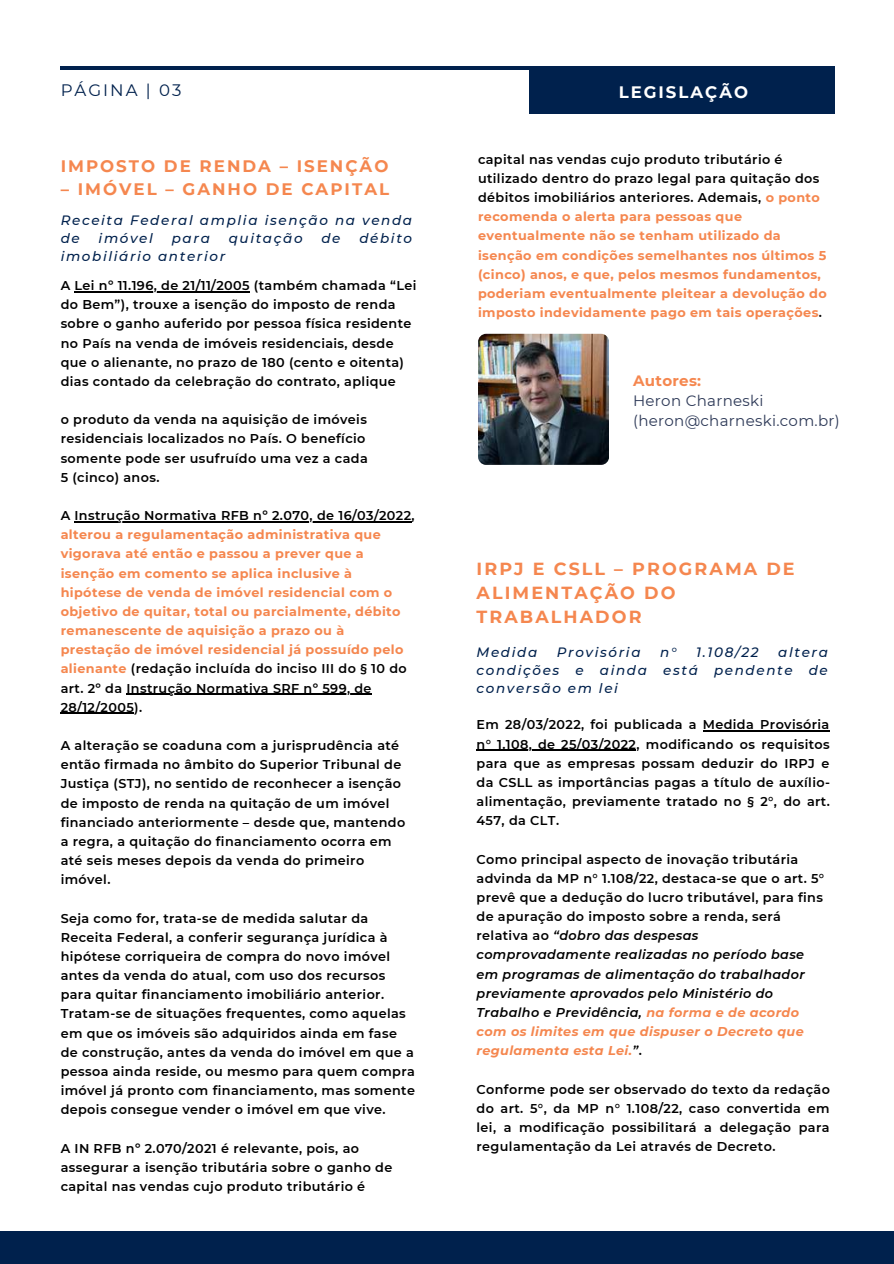
<style>
.page{position:relative;width:894px;height:1264px;background:#fff}
.page>*{position:absolute;margin:0;border:0;box-sizing:border-box;transform-origin:0 0}
.t1{font:700 17.55px/24px "Montserrat";letter-spacing:.12em;color:#f5874f}
.t2{font:700 16.65px "Montserrat";letter-spacing:.12em;color:#f5874f}
.t3{font:700 16.5px "Montserrat";letter-spacing:.12em;color:#fff}
.t4{font:16.5px "Montserrat";letter-spacing:.12em;color:#00214d}
.t5{font:15px/20.2px "Montserrat";letter-spacing:.02em;color:#2d3957}
.t6{font:700 15px "Montserrat";letter-spacing:.02em;color:#f5874f}
.t7{font:italic 500 13.5px/18px "Montserrat";letter-spacing:.12em;color:#00214d}
.t8{font:600 12.75px/19.2px "Montserrat";letter-spacing:.03em;color:#000}
.t9{font:700 12.75px/19.2px "Montserrat";letter-spacing:.03em;color:#f5874f}
.s1{font-weight:600;color:#000}
.s2{font-style:italic}
.s3{font-weight:700;font-style:italic;color:#f5874f}
</style>
<div class="page">
<div style="left:0;top:1231px;width:893px;height:32px;background:#00214d"></div>
<hr style="left:61px;top:66px;width:771px;height:4px;background:#00214d">
<div style="left:528px;top:66px;width:306px;height:48px;background:#00214d"></div>
<hr style="left:74px;top:291px;width:176px;height:1px;background:#000">
<hr style="left:74px;top:521px;width:337px;height:1px;background:#000">
<hr style="left:126px;top:693px;width:246px;height:1px;background:#000">
<hr style="left:61px;top:712px;width:73px;height:1px;background:#000">
<hr style="left:702px;top:730px;width:127px;height:1px;background:#000">
<hr style="left:476px;top:749px;width:160px;height:1px;background:#000">
<img style="left:478px;top:334px;width:130px;height:130px;border-radius:8px">
<p class="t4" style="left:61px;top:80px;width:122px">PÁGINA | 03</p>
<p class="t3" style="left:618px;top:82px;width:131px">LEGISLAÇÃO</p>
<h2 class="t2" style="left:61px;top:155px;width:329px">IMPOSTO DE RENDA – ISENÇÃO</h2>
<h2 class="t2" style="left:61px;top:178px;width:330px">– IMÓVEL – GANHO DE CAPITAL</h2>
<p class="t7" style="left:61px;top:211px;width:353px">Receita Federal amplia isenção na venda de</p>
<p class="t7" style="left:99px;top:229px;width:56px">imóvel</p>
<p class="t7" style="left:172px;top:229px;width:40px">para</p>
<p class="t7" style="left:229px;top:229px;width:75px">quitação</p>
<p class="t7" style="left:321px;top:229px;width:21px">de</p>
<p class="t7" style="left:359px;top:229px;width:54px">débito</p>
<p class="t7" style="left:61px;top:247px;width:166px">imobiliário anterior</p>
<p class="t8" style="left:61px;top:276px;width:357px">A Lei nº 11.196, de 21/11/2005 (também chamada “Lei do Bem”), trouxe a isenção do imposto de renda sobre o ganho auferido por pessoa física residente no País na venda de imóveis residenciais, desde que o alienante, no prazo de 180 (cento e oitenta) dias contado da celebração do contrato, aplique</p>
<p class="t8" style="left:61px;top:410px;width:308px">o produto da venda na aquisição de imóveis residenciais localizados no País. O benefício somente pode ser usufruído uma vez a cada 5 (cinco) anos.</p>
<p class="t8" style="left:61px;top:506px;width:355px">A Instrução Normativa RFB nº 2.070, de 16/03/2022,</p>
<p class="t9" style="left:61px;top:525px;width:347px">alterou a regulamentação administrativa que vigorava até então e passou a prever que a isenção em comento se aplica inclusive à hipótese de venda de imóvel residencial com o objetivo de quitar, total ou parcialmente, débito remanescente de aquisição a prazo ou à prestação de imóvel residencial já possuído pelo alienante <span class="s1">(redação incluída do inciso III do § 10 do art. 2º da Instrução Normativa SRF nº 599, de 28/12/2005).</span></p>
<p class="t8" style="left:61px;top:735px;width:346px">A alteração se coaduna com a jurisprudência até então firmada no âmbito do Superior Tribunal de Justiça (STJ), no sentido de reconhecer a isenção de imposto de renda na quitação de um imóvel financiado anteriormente – desde que, mantendo a regra, a quitação do financiamento ocorra em até seis meses depois da venda do primeiro imóvel.</p>
<p class="t8" style="left:61px;top:908px;width:356px">Seja como for, trata-se de medida salutar da Receita Federal, a conferir segurança jurídica à hipótese corriqueira de compra do novo imóvel antes da venda do atual, com uso dos recursos para quitar financiamento imobiliário anterior.<br>Tratam-se de situações frequentes, como aquelas em que os imóveis são adquiridos ainda em fase de construção, antes da venda do imóvel em que a pessoa ainda reside, ou mesmo para quem compra imóvel já pronto com financiamento, mas somente depois consegue vender o imóvel em que vive.</p>
<p class="t8" style="left:61px;top:1138px;width:333px">A IN RFB nº 2.070/2021 é relevante, pois, ao assegurar a isenção tributária sobre o ganho de capital nas vendas cujo produto tributário é</p>
<p class="t9" style="left:478px;top:150px;width:350px"><span class="s1">capital nas vendas cujo produto tributário é utilizado dentro do prazo legal para quitação dos débitos imobiliários anteriores. Ademais,</span> o ponto recomenda o alerta para pessoas que eventualmente não se tenham utilizado da isenção em condições semelhantes nos últimos 5 (cinco) anos, e que, pelos mesmos fundamentos, poderiam eventualmente pleitear a devolução do imposto indevidamente pago em tais operações<span class="s1">.</span></p>
<p class="t6" style="left:633px;top:371px;width:70px">Autores:</p>
<p class="t5" style="left:633px;top:390px;width:208px">Heron Charneski (heron@charneski.com.br)</p>
<h1 class="t1" style="left:476px;top:556px;width:319px">IRPJ E CSLL – PROGRAMA DE<br>ALIMENTAÇÃO DO<br>TRABALHADOR</h1>
<p class="t7" style="left:476px;top:643px;width:62px">Medida</p>
<p class="t7" style="left:556px;top:643px;width:85px">Provisória</p>
<p class="t7" style="left:660px;top:643px;width:18px">n°</p>
<p class="t7" style="left:696px;top:643px;width:64px">1.108/22</p>
<p class="t7" style="left:476px;top:643px;width:353px;text-align:justify;text-indent:301px">altera condições e ainda está pendente de conversão em lei</p>
<p class="t8" style="left:476px;top:715px;width:355px;text-align:justify">Em 28/03/2022, foi publicada a Medida Provisória n° 1.108, de 25/03/2022, modificando os requisitos para que as empresas possam deduzir do IRPJ e da CSLL as importâncias pagas a título de auxílio&shy;alimentação, previamente tratado no § 2°, do art.<br>457, da CLT.</p>
<p class="t8" style="left:476px;top:849px;width:349px">Como principal aspecto de inovação tributária advinda da MP n° 1.108/22, destaca-se que o art. 5° prevê que a dedução do lucro tributável, para fins de apuração do imposto sobre a renda, será relativa ao <span class="s2">“dobro das despesas comprovadamente realizadas no período base em programas de alimentação do trabalhador previamente aprovados pelo Ministério do Trabalho e Previdência,</span> <span class="s3">na forma e de acordo com os limites em que dispuser o Decreto que regulamenta esta Lei.</span><span class="s2">”</span>.</p>
<p class="t8" style="left:476px;top:1079px;width:355px;text-align:justify">Conforme pode ser observado do texto da redação do art. 5°, da MP n° 1.108/22, caso convertida em lei, a modificação possibilitará a delegação para regulamentação da Lei através de Decreto.</p>
</div>
